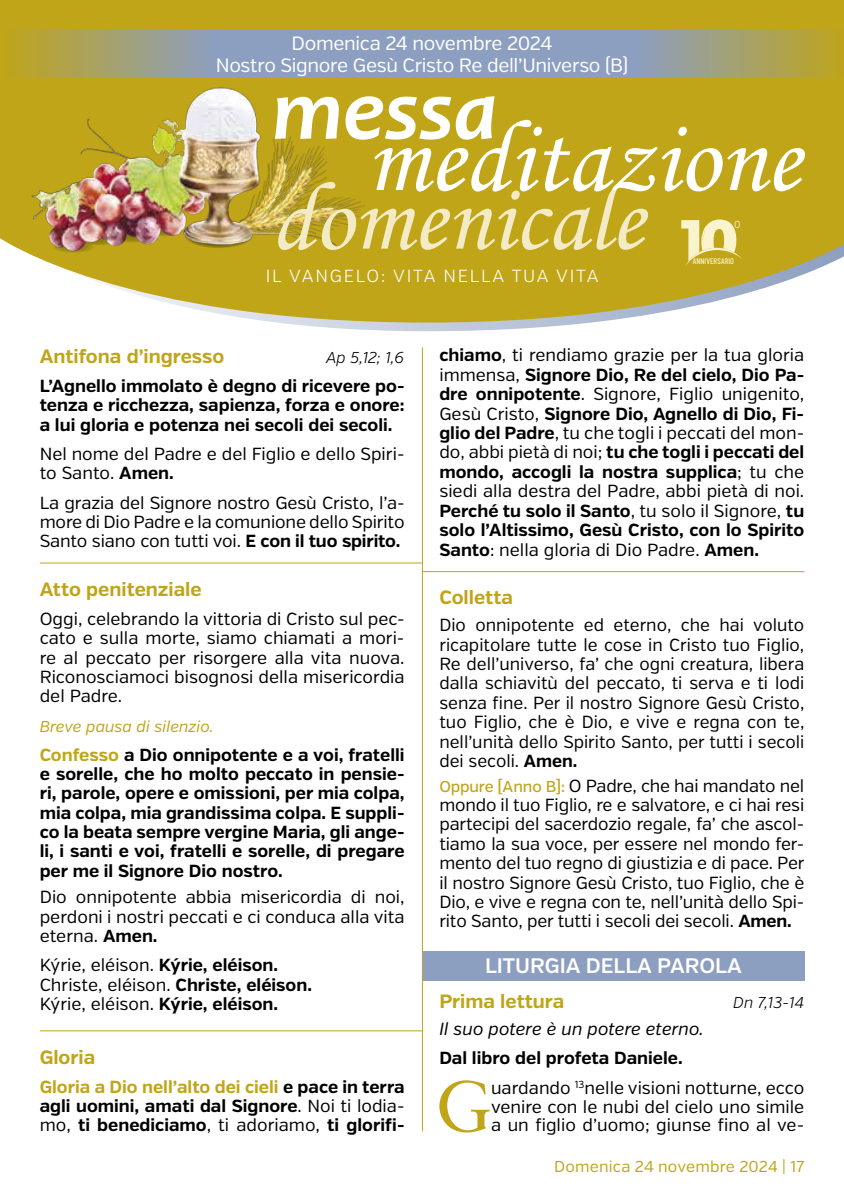
<style>
.page{position:relative;width:844px;height:1191px;background:#fff}
.page>*{position:absolute;margin:0;border:0;box-sizing:border-box;transform-origin:0 0}
.t1{font:italic 700 86.8px "Candara";color:#fff}
.t2{font:71.58px "Sabon";color:#c0a518}
.t3{font:600 21px "Verb";color:#fff}
.t4{font:19.25px/22.8px "Verb";letter-spacing:-.02em;color:#fff;text-align:center}
.t5{font:700 19.25px "Verb";color:#c0a518}
.t6{font:17.5px/19.4px "Verb";color:#000;text-align:justify}
.t7{font:700 17.5px/19.2px "Verb";color:#000;text-align:justify}
.t8{font:italic 17.5px "Verb";color:#000}
.t9{font:300 17.5px "Verb";letter-spacing:.1em;color:#fff}
.t10{font:15.75px "Verb";letter-spacing:.01em;color:#c0a518}
.t11{font:italic 15.75px "Verb";color:#c0a518}
.t12{font:italic 300 15.75px "Verb";color:#000}
.t13{font:10.15px "Barlow";color:#f9f3ce}
.t14{font:500 8.22px "Barlow Condensed";letter-spacing:.005em;color:#f9f3ce}
.s1{font-weight:700}
.s2{color:#c0a518}
.s3{font-weight:400}
.s4{font-weight:500;font-size:15.75px;color:#c0a518}
</style>
<div class="page">
<hr style="left:40px;top:562px;width:382px;height:1px;background:#c0a518">
<hr style="left:40px;top:1030px;width:382px;height:1px;background:#c0a518">
<hr style="left:422px;top:571px;width:382px;height:1px;background:#c0a518">
<div style="left:422px;top:951px;width:382px;height:30px;background:#8d9fc0"></div>
<hr style="left:422px;top:347px;width:1px;height:784px;background:#c0a518">
<svg style="left:275px;top:322px;width:319px;height:9px"></svg>
<svg style="left:0;top:0;width:843px;height:322px;background:#c8b341"></svg>
<img style="left:7px;top:82px;width:367px;height:184px">
<svg style="left:0;top:29px;width:843px;height:49px;background:#99a096"></svg>
<svg style="left:278px;top:120px;width:526px;height:146px;background:#cab440"></svg>
<p class="t4" style="left:216px;top:32px;width:414px">Domenica 24 novembre 2024<br>Nostro Signore Gesù Cristo Re dell’Universo (B)</p>
<h1 class="t1" style="left:272px;top:56px;width:227px">messa</h1>
<p class="t9" style="left:265px;top:265px;width:334px">IL VANGELO: VITA NELLA TUA VITA</p>
<p class="t13" style="left:734px;top:217px;width:8px">O</p>
<p class="t14" style="left:692px;top:255px;width:43px">ANNIVERSARIO</p>
<p class="t5" style="left:40px;top:344px;width:186px">Antifona d’ingresso</p>
<p class="t12" style="left:326px;top:348px;width:79px">Ap 5,12; 1,6</p>
<p class="t7" style="left:40px;top:376px;width:366px">L’Agnello immolato è degno di ricevere po&shy;tenza e ricchezza, sapienza, forza e onore: a lui gloria e potenza nei secoli dei secoli.</p>
<p class="t6" style="left:40px;top:444px;width:366px">Nel nome del Padre e del Figlio e dello Spiri&shy;to Santo. <span class="s1">Amen.</span></p>
<p class="t6" style="left:40px;top:493px;width:366px">La grazia del Signore nostro Gesù Cristo, l’a&shy;more di Dio Padre e la comunione dello Spirito Santo siano con tutti voi. <span class="s1">E con il tuo spirito.</span></p>
<p class="t5" style="left:40px;top:577px;width:163px">Atto penitenziale</p>
<p class="t6" style="left:40px;top:609px;width:366px">Oggi, celebrando la vittoria di Cristo sul pec&shy;cato e sulla morte, siamo chiamati a mori&shy;re al peccato per risorgere alla vita nuova.<br>Riconosciamoci bisognosi della misericordia del Padre.</p>
<p class="t11" style="left:40px;top:716px;width:175px">Breve pausa di silenzio.</p>
<p class="t7" style="left:40px;top:745px;width:366px"><span class="s2">Confesso</span> a Dio onnipotente e a voi, fratelli e sorelle, che ho molto peccato in pensie&shy;ri, parole, opere e omissioni, per mia colpa, mia colpa, mia grandissima colpa. E suppli&shy;co la beata sempre vergine Maria, gli ange&shy;li, i santi e voi, fratelli e sorelle, di pregare per me il Signore Dio nostro.</p>
<p class="t6" style="left:40px;top:888px;width:366px">Dio onnipotente abbia misericordia di noi, perdoni i nostri peccati e ci conduca alla vita eterna. <span class="s1">Amen.</span></p>
<p class="t6" style="left:40px;top:956px;width:274px;text-align:left">Kýrie, eléison. <span class="s1">Kýrie, eléison.<br></span>Christe, eléison. <span class="s1">Christe, eléison.<br></span>Kýrie, eléison. <span class="s1">Kýrie, eléison.</span></p>
<p class="t5" style="left:40px;top:1045px;width:57px">Gloria</p>
<p class="t7" style="left:40px;top:1077px;width:366px"><span class="s2">Gloria a Dio nell’alto dei cieli</span> e pace in terra agli uomini, amati dal Signore<span class="s3">. Noi ti lodia&shy;mo,</span> ti benediciamo<span class="s3">, ti adoriamo,</span> ti glorifi-</p>
<p class="t7" style="left:439px;top:346px;width:366px">chiamo<span class="s3">, ti rendiamo grazie per la tua gloria immensa,</span> Signore Dio, Re del cielo, Dio Pa&shy;dre onnipotente<span class="s3">. Signore, Figlio unigenito, Gesù Cristo,</span> Signore Dio, Agnello di Dio, Fi&shy;glio del Padre<span class="s3">, tu che togli i peccati del mon&shy;do, abbi pietà di noi;</span> tu che togli i peccati del mondo, accogli la nostra supplica<span class="s3">; tu che siedi alla destra del Padre, abbi pietà di noi.<br></span>Perché tu solo il Santo<span class="s3">, tu solo il Signore,</span> tu solo l’Altissimo, Gesù Cristo, con lo Spirito Santo<span class="s3">: nella gloria di Dio Padre.</span> Amen.</p>
<p class="t5" style="left:439px;top:586px;width:75px">Colletta</p>
<p class="t6" style="left:439px;top:615px;width:366px">Dio onnipotente ed eterno, che hai voluto ricapitolare tutte le cose in Cristo tuo Figlio, Re dell’universo, fa’ che ogni creatura, libera dalla schiavitù del peccato, ti serva e ti lodi senza fine. Per il nostro Signore Gesù Cristo, tuo Figlio, che è Dio, e vive e regna con te, nell’unità dello Spirito Santo, per tutti i secoli dei secoli. <span class="s1">Amen.</span></p>
<p class="t6" style="left:439px;top:776px;width:366px"><span class="s4">Oppure [Anno B]:</span> O Padre, che hai mandato nel mondo il tuo Figlio, re e salvatore, e ci hai resi partecipi del sacerdozio regale, fa’ che ascol&shy;tiamo la sua voce, per essere nel mondo fer&shy;mento del tuo regno di giustizia e di pace. Per il nostro Signore Gesù Cristo, tuo Figlio, che è Dio, e vive e regna con te, nell’unità dello Spi&shy;rito Santo, per tutti i secoli dei secoli. <span class="s1">Amen.</span></p>
<p class="t3" style="left:485px;top:953px;width:258px">LITURGIA DELLA PAROLA</p>
<p class="t5" style="left:439px;top:989px;width:126px">Prima lettura</p>
<p class="t12" style="left:733px;top:993px;width:73px">Dn 7,13-14</p>
<p class="t8" style="left:439px;top:1018px;width:266px">Il suo potere è un potere eterno.</p>
<p class="t7" style="left:439px;top:1048px;width:245px">Dal libro del profeta Daniele.</p>
<h2 class="t2" style="left:435px;top:1063px;width:57px">G</h2>
<p class="t6" style="left:491px;top:1078px;width:315px;line-height:18.9px">uardando <sup>13</sup>nelle visioni notturne, ecco venire con le nubi del cielo uno simile a un figlio d’uomo; giunse fino al ve-</p>
<p class="t10" style="left:554px;top:1157px;width:251px">Domenica 24 novembre 2024 | 17</p>
</div>
